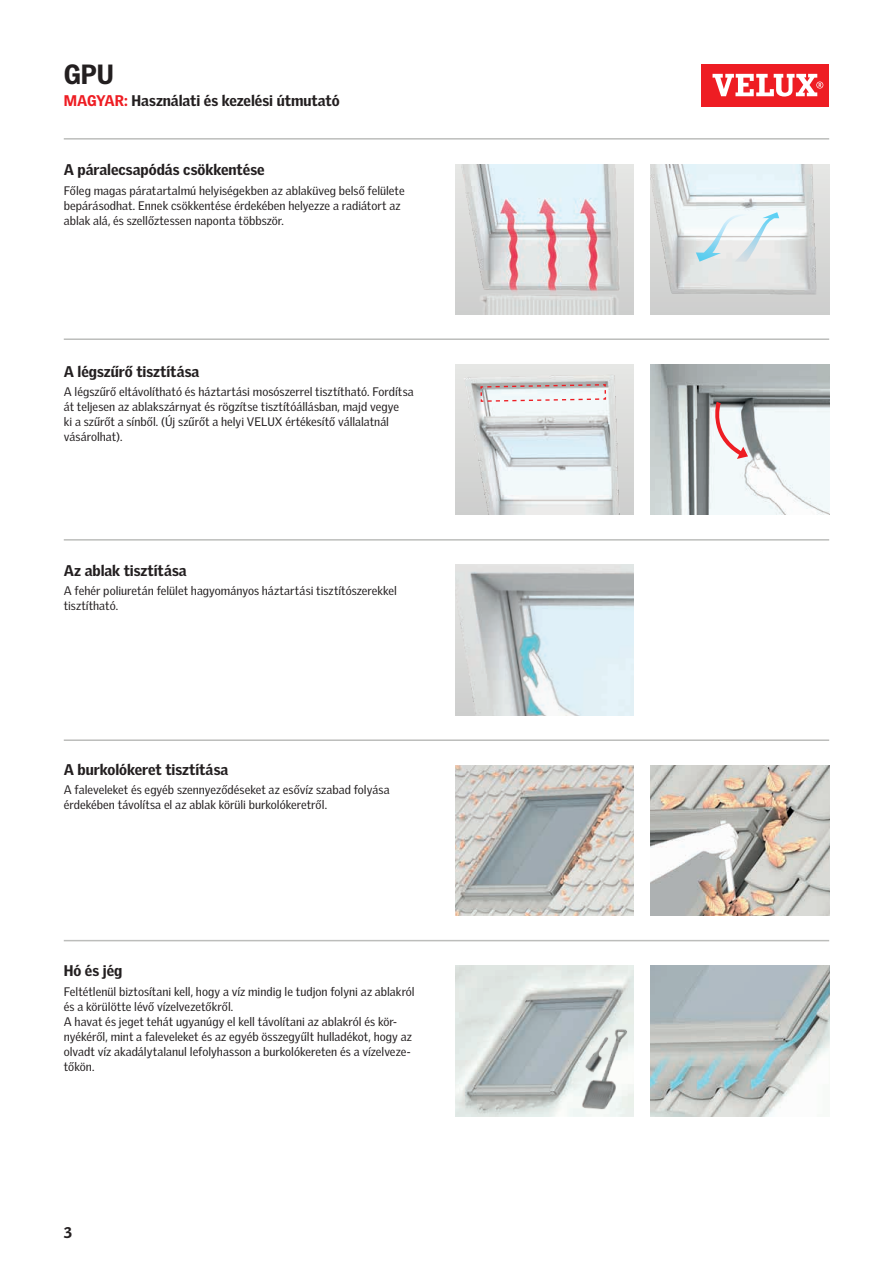
<style>
.page{position:relative;width:893px;height:1263px;background:#fff}
.page>*{position:absolute;margin:0;border:0;box-sizing:border-box;transform-origin:0 0}
.t1{font:900 27px "Velux Gothic";color:#231f20}
.t2{font:900 15px "Velux Gothic";letter-spacing:-.005em;color:#231f20}
.t3{font:12px/15px "Velux Gothic";color:#231f20}
.s1{color:#ee1d23}
</style>
<div class="page">
<img style="left:455px;top:966px;width:179px;height:150px">
<div style="left:702px;top:64px;width:127px;height:42px;background:#ee1d23"></div>
<svg style="left:712px;top:74px;width:111px;height:23px"></svg>
<img style="left:572px;top:1019px;width:84px;height:98px">
<img style="left:455px;top:164px;width:179px;height:150px">
<img style="left:651px;top:164px;width:178px;height:151px">
<svg style="left:696px;top:212px;width:83px;height:50px"></svg>
<img style="left:455px;top:364px;width:179px;height:151px">
<svg style="left:480px;top:383px;width:127px;height:20px"></svg>
<img style="left:651px;top:364px;width:178px;height:151px">
<svg style="left:707px;top:402px;width:41px;height:57px"></svg>
<img style="left:455px;top:565px;width:179px;height:150px">
<img style="left:455px;top:765px;width:179px;height:150px">
<img style="left:651px;top:765px;width:178px;height:150px">
<img style="left:651px;top:966px;width:178px;height:150px">
<hr style="left:64px;top:739px;width:765px;height:2px;background:#bcbdbb">
<hr style="left:64px;top:940px;width:765px;height:1px;background:#bcbdbb">
<hr style="left:64px;top:338px;width:765px;height:2px;background:#bcbdbb">
<hr style="left:64px;top:539px;width:765px;height:2px;background:#bcbdbb">
<hr style="left:64px;top:138px;width:765px;height:2px;background:#bcbdbb">
<h1 class="t1" style="left:64px;top:57px;width:51px">GPU</h1>
<p class="t2" style="left:64px;top:91px;width:277px"><span class="s1">MAGYAR:</span> Használati és kezelési útmutató</p>
<p class="t2" style="left:64px;top:160px;width:203px">A páralecsapódás csökkentése</p>
<p class="t3" style="left:64px;top:183px;width:342px">Főleg magas páratartalmú helyiségekben az ablaküveg belső felülete bepárásodhat. Ennek csökkentése érdekében helyezze a radiátort az ablak alá, és szellőztessen naponta többször.</p>
<p class="t2" style="left:64px;top:362px;width:137px">A légszűrő tisztítása</p>
<p class="t3" style="left:64px;top:384px;width:352px">A légszűrő eltávolítható és háztartási mosószerrel tisztítható. Fordítsa át teljesen az ablakszárnyat és rögzítse tisztítóállásban, majd vegye<br>ki a szűrőt a sínből. (Új szűrőt a helyi VELUX értékesítő vállalatnál vásárolhat).</p>
<p class="t2" style="left:64px;top:561px;width:125px">Az ablak tisztítása</p>
<p class="t3" style="left:64px;top:583px;width:335px">A fehér poliuretán felület hagyományos háztartási tisztítószerekkel tisztítható.</p>
<p class="t2" style="left:64px;top:760px;width:166px">A burkolókeret tisztítása</p>
<p class="t3" style="left:64px;top:782px;width:327px">A faleveleket és egyéb szennyeződéseket az esővíz szabad folyása érdekében távolítsa el az ablak körüli burkolókeretről.</p>
<p class="t2" style="left:64px;top:961px;width:60px">Hó és jég</p>
<p class="t3" style="left:64px;top:983px;width:352px">Feltétlenül biztosítani kell, hogy a víz mindig le tudjon folyni az ablakról és a körülötte lévő vízelvezetőkről.<br>A havat és jeget tehát ugyanúgy el kell távolítani az ablakról és kör&shy;nyékéről, mint a faleveleket és az egyéb összegyűlt hulladékot, hogy az olvadt víz akadálytalanul lefolyhasson a burkolókereten és a vízelveze&shy;tőkön.</p>
<p class="t2" style="left:64px;top:1222px;width:10px">3</p>
</div>
